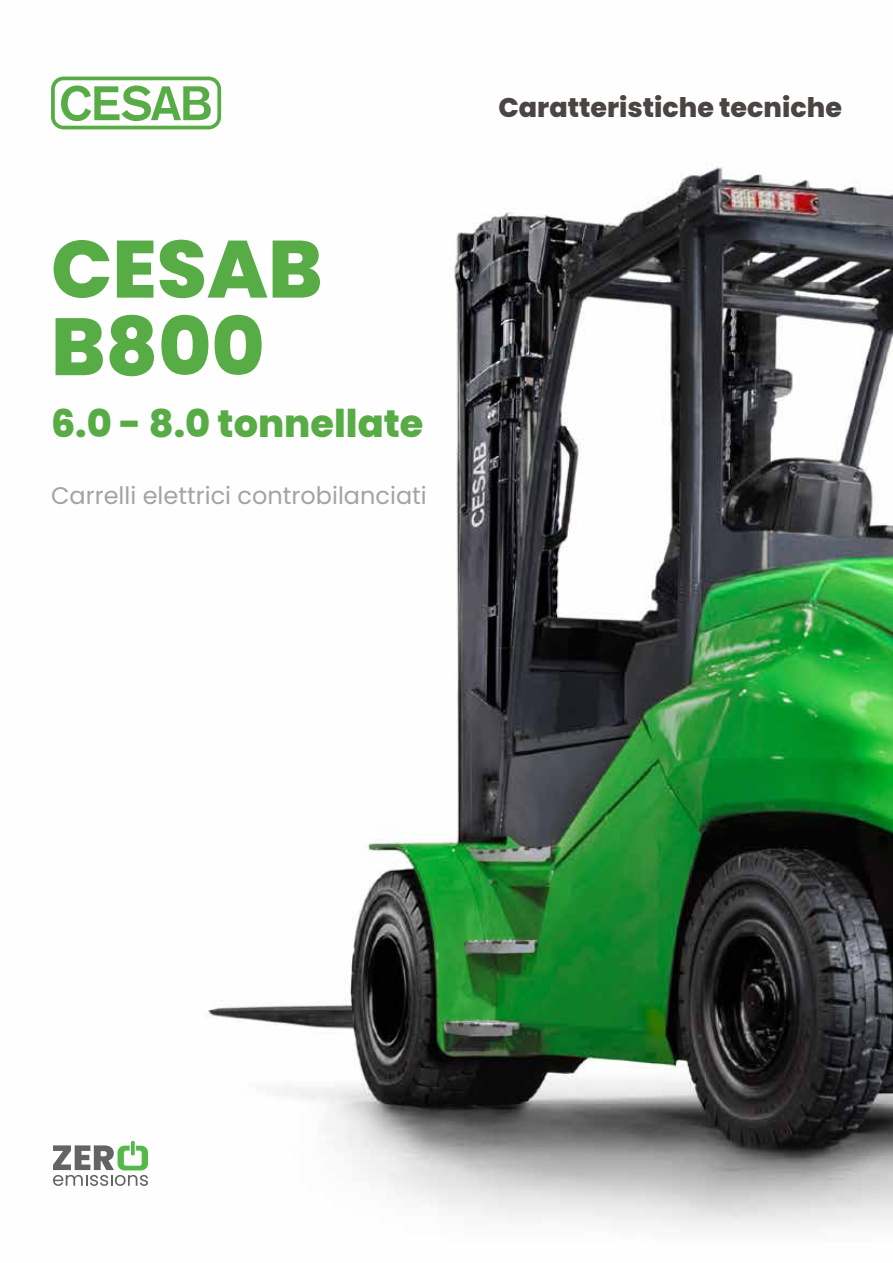
<style>
.page{position:relative;width:893px;height:1263px;background:#fff}
.page>*{position:absolute;margin:0;border:0;box-sizing:border-box;transform-origin:0 0}
.t1{font:800 81px/77.6px "Poppins";color:#57ac45}
.t2{font:800 38.25px "Poppins";color:#57ac45}
.t3{font:800 27px "Poppins";color:#4a4443}
.t4{font:24px "Poppins";color:#9fa5a7}
</style>
<div class="page">
<img style="left:61px;top:76px;width:832px;height:1153px">
<svg style="left:51px;top:77px;width:170px;height:52px"></svg>
<svg style="left:131px;top:1141px;width:4px;height:14px"></svg>
<svg style="left:53px;top:1145px;width:95px;height:41px"></svg>
<h1 class="t1" style="left:51px;top:231px;width:273px">CESAB<br>B800</h1>
<h2 class="t2" style="left:51px;top:401px;width:374px">6.0 - 8.0 tonnellate</h2>
<p class="t4" style="left:51px;top:482px;width:377px">Carrelli elettrici controbilanciati</p>
<p class="t3" style="left:498px;top:92px;width:345px">Caratteristiche tecniche</p>
</div>
